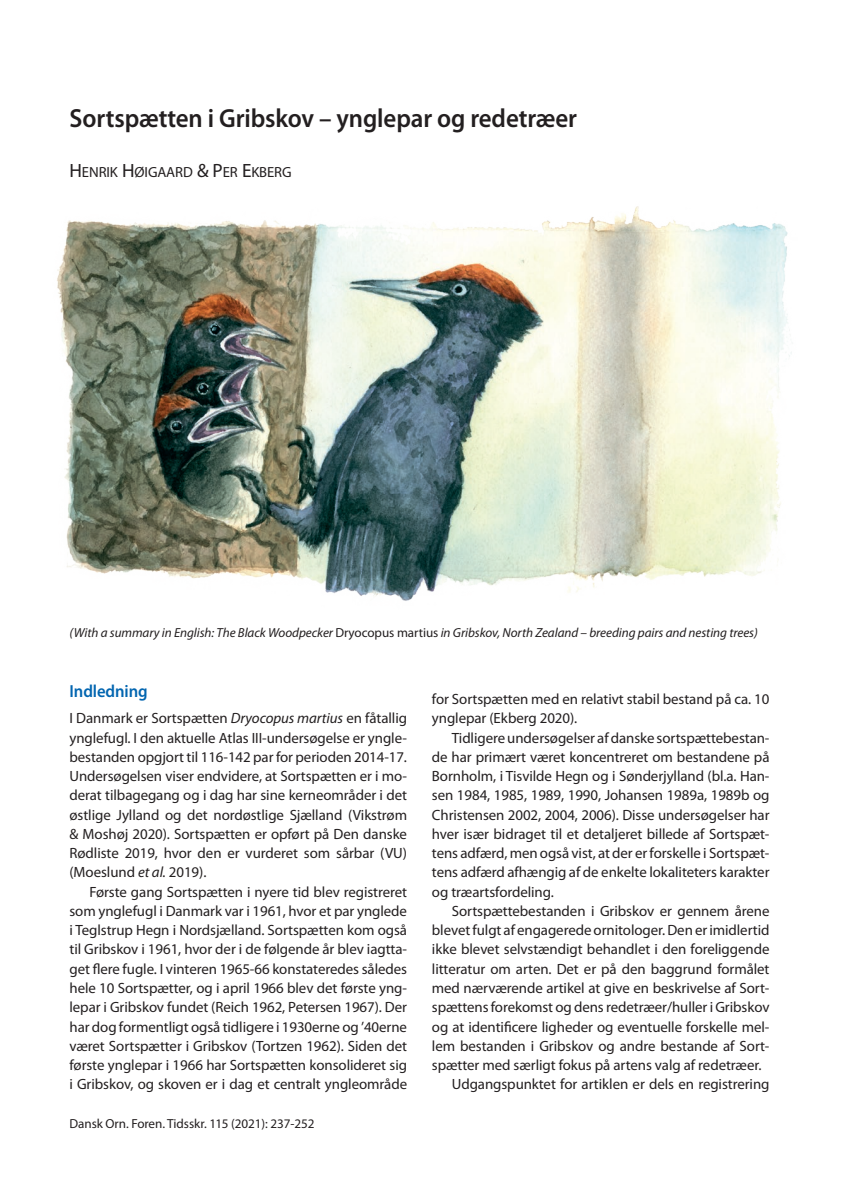
<style>
.page{position:relative;width:844px;height:1191px;background:#fff}
.page>*{position:absolute;margin:0;border:0;box-sizing:border-box;transform-origin:0 0}
.t1{font:600 26.25px "Myriad Pro";letter-spacing:-.005em;color:#231f20;scale:.95 1}
.t2{font:600 17.5px "Myriad Pro";letter-spacing:-.005em;color:#0265b0;scale:.95 1}
.t3{font:14.88px/19.2px "Myriad Pro";letter-spacing:-.005em;color:#231f20;text-align:justify}
.t4{font:14.7px "Myriad Pro";letter-spacing:-.005em;color:#231f20}
.t5{font:italic 13.12px "Myriad Pro";letter-spacing:-.005em;color:#231f20}
.t6{font:13.12px "Myriad Pro";letter-spacing:-.005em;color:#231f20}
.s1{font-size:19.25px}
.s2{font-style:normal}
.s3{font-style:italic}
</style>
<div class="page">
<img style="left:57px;top:206px;width:735px;height:395px">
<h1 class="t1" style="left:69px;top:101px;width:535px">Sortspætten i Gribskov – ynglepar og redetræer</h1>
<p class="t4" style="left:69px;top:163px;width:223px"><span class="s1">H</span>ENRIK <span class="s1">H</span>ØIGAARD <span class="s1">&amp; P</span>ER <span class="s1">E</span>KBERG</p>
<p class="t5" style="left:69px;top:624px;width:689px">(With a summary in English: The Black Woodpecker <span class="s2">Dryocopus martius</span> in Gribskov, North Zealand – breeding pairs and nesting trees)</p>
<p class="t2" style="left:69px;top:680px;width:84px">Indledning</p>
<p class="t3" style="left:69px;top:708px;width:339px">I Danmark er Sortspætten <span class="s3">Dryocopus martius</span> en fåtallig ynglefugl. I den aktuelle Atlas III-undersøgelse er yngle&shy;bestanden opgjort til 116-142 par for perioden 2014-17.<br>Undersøgelsen viser endvidere, at Sortspætten er i mo&shy;derat tilbagegang og i dag har sine kerneområder i det østlige Jylland og det nordøstlige Sjælland (Vikstrøm &amp; Moshøj 2020). Sortspætten er opført på Den danske Rødliste 2019, hvor den er vurderet som sårbar (VU) (Moeslund <span class="s3">et al.</span> 2019).</p>
<p class="t3" style="left:69px;top:882px;width:339px;text-indent:20px">Første gang Sortspætten i nyere tid blev registreret som ynglefugl i Danmark var i 1961, hvor et par ynglede i Teglstrup Hegn i Nordsjælland. Sortspætten kom også til Gribskov i 1961, hvor der i de følgende år blev iagtta&shy;get flere fugle. I vinteren 1965-66 konstateredes således hele 10 Sortspætter, og i april 1966 blev det første yng&shy;lepar i Gribskov fundet (Reich 1962, Petersen 1967). Der har dog formentligt også tidligere i 1930erne og ’40erne været Sortspætter i Gribskov (Tortzen 1962). Siden det første ynglepar i 1966 har Sortspætten konsolideret sig i Gribskov, og skoven er i dag et centralt yngleområde</p>
<p class="t6" style="left:69px;top:1116px;width:246px">Dansk Orn. Foren. Tidsskr. 115 (2021): 237-252</p>
<p class="t3" style="left:432px;top:689px;width:339px">for Sortspætten med en relativt stabil bestand på ca. 10 ynglepar (Ekberg 2020).</p>
<p class="t3" style="left:432px;top:728px;width:339px;text-indent:20px">Tidligere undersøgelser af danske sortspættebestan&shy;de har primært været koncentreret om bestandene på Bornholm, i Tisvilde Hegn og i Sønderjylland (bl.a. Han&shy;sen 1984, 1985, 1989, 1990, Johansen 1989a, 1989b og Christensen 2002, 2004, 2006). Disse undersøgelser har hver især bidraget til et detaljeret billede af Sortspæt&shy;tens adfærd, men også vist, at der er forskelle i Sortspæt&shy;tens adfærd afhængig af de enkelte lokaliteters karakter og træartsfordeling.</p>
<p class="t3" style="left:451px;top:901px;width:319px">Sortspættebestanden i Gribskov er gennem årene</p>
<p class="t3" style="left:432px;top:920px;width:339px">blevet fulgt af engagerede ornitologer. Den er imidlertid</p>
<p class="t3" style="left:432px;top:939px;width:339px">ikke blevet selvstændigt behandlet i den foreliggende</p>
<p class="t3" style="left:432px;top:959px;width:339px">litteratur om arten. Det er på den baggrund formålet</p>
<p class="t3" style="left:432px;top:978px;width:339px">med nærværende artikel at give en beskrivelse af Sort-</p>
<p class="t3" style="left:432px;top:997px;width:339px">spættens forekomst og dens redetræer/huller i Gribskov</p>
<p class="t3" style="left:432px;top:1016px;width:339px">og at identificere ligheder og eventuelle forskelle mel-</p>
<p class="t3" style="left:432px;top:1036px;width:339px">lem bestanden i Gribskov og andre bestande af Sort-</p>
<p class="t3" style="left:432px;top:1055px;width:331px">spætter med særligt fokus på artens valg af redetræer.</p>
<p class="t3" style="left:451px;top:1074px;width:319px">Udgangspunktet for artiklen er dels en registrering</p>
</div>
